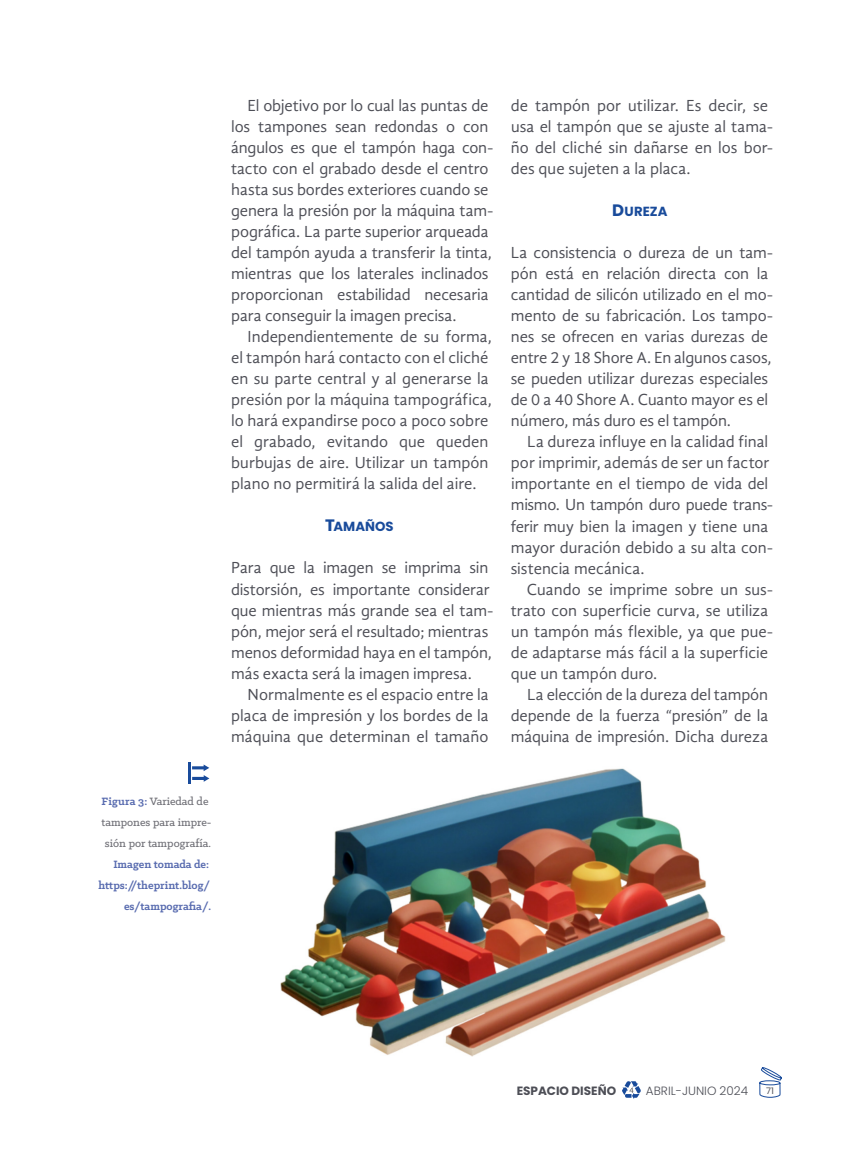
<style>
.page{position:relative;width:851px;height:1149px;background:#fff}
.page>*{position:absolute;margin:0;border:0;box-sizing:border-box;transform-origin:0 0}
.t1{font:16.5px/21px "Gandhi Sans";letter-spacing:-.005em;color:#4d4e56}
.t2{font:13.2px "Poppins Bold SC800";color:#194b9b}
.t3{font:500 12px/21px "Klinic Slab";color:#6e6e75}
.t4{font:700 12px/21px "Klinic Slab";color:#586baf;text-align:right}
.t5{font:300 12px "Poppins";color:#4d4e56}
.t6{font:700 12px "Poppins";color:#4d4e56}
.t7{font:9px "Poppins";color:#4d4e56}
.s1{font-weight:700;color:#586baf}
.s2{font-size:16.5px}
</style>
<div class="page">
<svg style="left:759px;top:1067px;width:23px;height:30px"></svg>
<svg style="left:622px;top:1081px;width:18px;height:17px"></svg>
<svg style="left:192px;top:764px;width:17px;height:17px"></svg>
<hr style="left:188px;top:762px;width:3px;height:21px;background:#194b9b">
<img style="left:280px;top:768px;width:446px;height:288px">
<p class="t3" style="left:101px;top:789px;width:111px"><span class="s1">Figura 3:</span> Variedad de tampones para impre&shy;sión por tampografía.</p>
<p class="t4" style="left:98px;top:852px;width:114px">Imagen tomada de: https://theprint.blog/ es/tampografia/.</p>
<p class="t1" style="left:231px;top:95px;width:263px;text-indent:17px">El objetivo por lo cual las puntas de los tampones sean redondas o con ángulos es que el tampón haga con&shy;tacto con el grabado desde el centro hasta sus bordes exteriores cuando se genera la presión por la máquina tam&shy;pográfica. La parte superior arqueada del tampón ayuda a transferir la tinta, mientras que los laterales inclinados proporcionan estabilidad necesaria para conseguir la imagen precisa.</p>
<p class="t1" style="left:231px;top:326px;width:262px;text-indent:16px">Independientemente de su forma, el tampón hará contacto con el cliché en su parte central y al generarse la presión por la máquina tampográfica, lo hará expandirse poco a poco sobre el grabado, evitando que queden burbujas de aire. Utilizar un tampón plano no permitirá la salida del aire.</p>
<p class="t2" style="left:325px;top:519px;width:70px"><span class="s2">T</span>AMAÑOS</p>
<p class="t1" style="left:231px;top:557px;width:263px">Para que la imagen se imprima sin distorsión, es importante considerar que mientras más grande sea el tam&shy;pón, mejor será el resultado; mientras menos deformidad haya en el tampón, más exacta será la imagen impresa.</p>
<p class="t1" style="left:231px;top:683px;width:259px;text-align:justify;text-indent:16px">Normalmente es el espacio entre la placa de impresión y los bordes de la máquina que determinan el tamaño</p>
<p class="t1" style="left:510px;top:95px;width:263px">de tampón por utilizar. Es decir, se usa el tampón que se ajuste al tama&shy;ño del cliché sin dañarse en los bor&shy;des que sujeten a la placa.</p>
<p class="t2" style="left:612px;top:204px;width:57px"><span class="s2">D</span>UREZA</p>
<p class="t1" style="left:510px;top:242px;width:263px">La consistencia o dureza de un tam&shy;pón está en relación directa con la cantidad de silicón utilizado en el mo&shy;mento de su fabricación. Los tampo&shy;nes se ofrecen en varias durezas de entre 2 y 18 Shore A. En algunos casos, se pueden utilizar durezas especiales de 0 a 40 Shore A. Cuanto mayor es el número, más duro es el tampón.</p>
<p class="t1" style="left:510px;top:431px;width:263px;text-indent:17px">La dureza influye en la calidad final por imprimir, además de ser un factor importante en el tiempo de vida del mismo. Un tampón duro puede trans&shy;ferir muy bien la imagen y tiene una mayor duración debido a su alta con&shy;sistencia mecánica.</p>
<p class="t1" style="left:510px;top:578px;width:263px;text-indent:16px">Cuando se imprime sobre un sus&shy;trato con superficie curva, se utiliza un tampón más flexible, ya que pue&shy;de adaptarse más fácil a la superficie que un tampón duro.</p>
<p class="t1" style="left:510px;top:683px;width:259px;text-align:justify;text-indent:16px">La elección de la dureza del tampón depende de la fuerza “presión” de la máquina de impresión. Dicha dureza</p>
<p class="t6" style="left:516px;top:1083px;width:101px">ESPACIO DISEÑO</p>
<p class="t5" style="left:646px;top:1083px;width:104px">ABRIL-JUNIO 2024</p>
<p class="t7" style="left:766px;top:1085px;width:9px">71</p>
</div>
